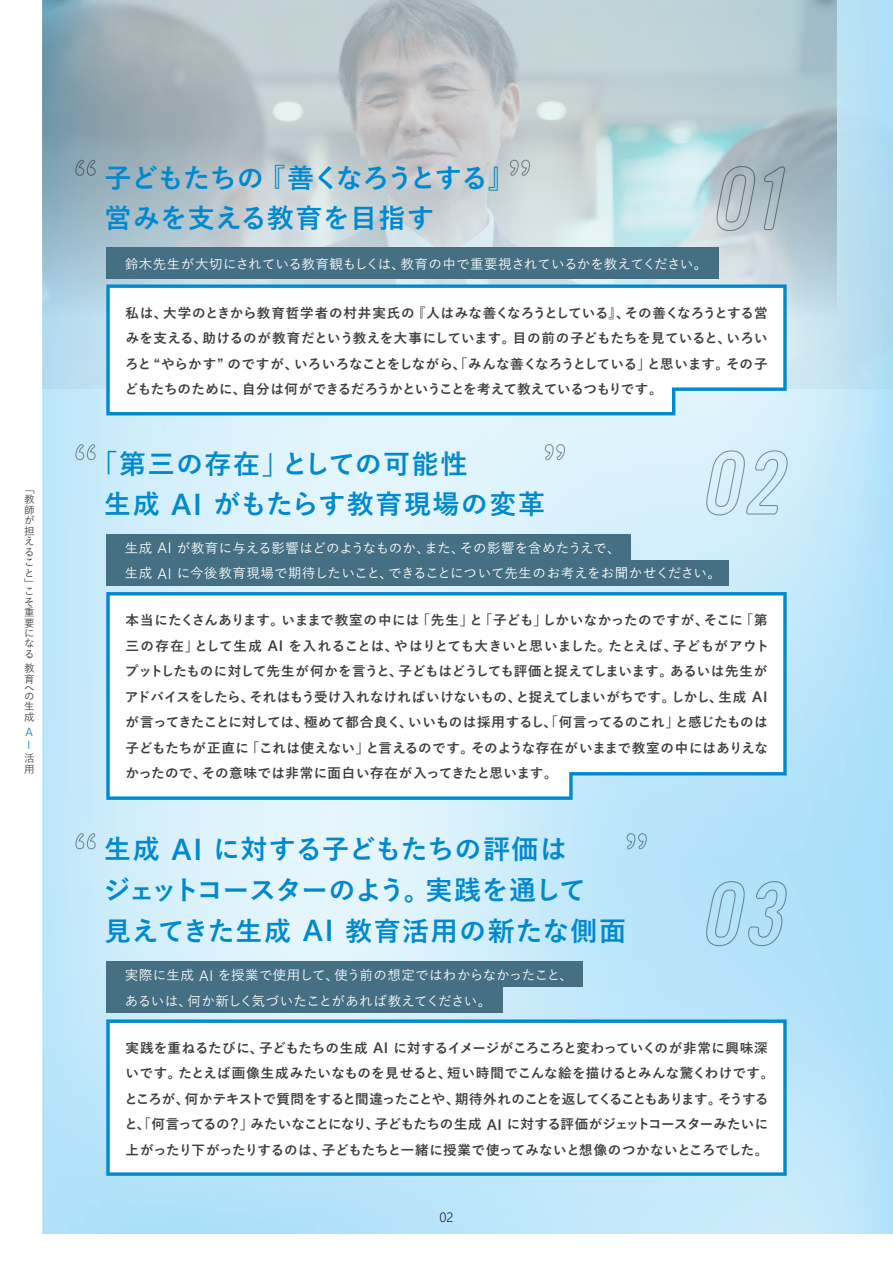
<style>
.page{position:relative;width:893px;height:1263px;background:#fff}
.page>*{position:absolute;margin:0;border:0;box-sizing:border-box;transform-origin:0 0}
.t1{font:700 27px/40.5px "Yu Go";letter-spacing:.005em;color:#0089cf}
.t2{font:700 27px/40.5px "Yu Go";letter-spacing:.055em;color:#0089cf}
.t3{font:700 13.5px/25.5px "Yu Go";letter-spacing:-.01em;color:#3e3e3f}
.t4{font:500 13.5px/25.5px "Yu Go";letter-spacing:.005em;color:#fff}
.t5{font:300 13.5px "Segoe UI";color:#231f20}
.t6{font:300 11.7px/12.9px "Segoe UI";color:#0089cf}
.t7{font:500 10.5px/10.5px "Yu Go";color:#3e3e3f}
.s1{font-family:"Segoe UI";font-weight:600;font-size:30.3px}
.s2{font-family:"Segoe UI";font-weight:300;font-size:15.15px}
.s3{font-family:"Segoe UI";font-weight:600;font-size:15.15px}
</style>
<div class="page">
<img style="left:42px;top:0;width:851px;height:1233px">
<img style="left:43px;top:0;width:850px;height:388px">
<svg style="left:715px;top:165px;width:40px;height:67px;background:#b0bcc2"></svg>
<svg style="left:763px;top:166px;width:23px;height:65px"></svg>
<svg style="left:705px;top:450px;width:83px;height:66px;background:#cce5f0"></svg>
<svg style="left:705px;top:880px;width:82px;height:67px;background:#aad8ee"></svg>
<div style="left:106px;top:247px;width:612px;height:31px;background:#456f82"></div>
<svg style="left:106px;top:284px;width:681px;height:131px"></svg>
<div style="left:106px;top:534px;width:524px;height:26px;background:#456f82"></div>
<div style="left:106px;top:560px;width:623px;height:26px;background:#456f82"></div>
<svg style="left:106px;top:592px;width:681px;height:208px"></svg>
<div style="left:106px;top:961px;width:477px;height:26px;background:#456f82"></div>
<div style="left:106px;top:987px;width:397px;height:26px;background:#456f82"></div>
<svg style="left:106px;top:1019px;width:681px;height:157px"></svg>
<svg style="left:75px;top:159px;width:21px;height:17px"></svg>
<svg style="left:509px;top:159px;width:22px;height:17px"></svg>
<svg style="left:75px;top:444px;width:21px;height:17px"></svg>
<svg style="left:544px;top:444px;width:22px;height:17px"></svg>
<svg style="left:75px;top:833px;width:21px;height:17px"></svg>
<svg style="left:626px;top:833px;width:21px;height:17px"></svg>
<p class="t7" style="left:24px;top:483px;width:12px">「教師が担えること」</p>
<p class="t7" style="left:24px;top:585px;width:11px">こそ重要になる</p>
<p class="t7" style="left:24px;top:662px;width:12px">教育</p>
<p class="t7" style="left:24px;top:683px;width:11px;line-height:8.2px">への</p>
<p class="t7" style="left:24px;top:700px;width:12px">生成</p>
<p class="t6" style="left:25px;top:724px;width:9px">A<br>I</p>
<p class="t7" style="left:24px;top:751px;width:11px">活用</p>
<h1 class="t1" style="left:104px;top:158px;width:412px">子どもたちの『善くなろうとする』営みを支える教育を目指す</h1>
<p class="t4" style="left:125px;top:249px;width:584px">鈴木先生が大切にされている教育観もしくは、教育の中で重要視されているかを教えてください。</p>
<p class="t3" style="left:125px;top:300px;width:644px;text-align:justify">私は、大学のときから教育哲学者の村井実氏の『人はみな善くなろうとしている』、その善くなろうとする営みを支える、助けるのが教育だという教えを大事にしています。目の前の子どもたちを見ていると、いろいろと “やらかす” のですが、いろいろなことをしながら、「みんな善くなろうとしている」と思います。その子どもたちのために、自分は何ができるだろうかということを考えて教えているつもりです。</p>
<h1 class="t2" style="left:104px;top:444px;width:442px;text-indent:-13px">「第三の存在」としての可能性<br>生成 <span class="s1">AI</span> がもたらす教育現場の変革</h1>
<p class="t4" style="left:125px;top:533px;width:598px">生成 <span class="s2">AI</span> が教育に与える影響はどのようなものか、また、その影響を含めたうえで、<br>生成 <span class="s2">AI</span> に今後教育現場で期待したいこと、できることについて先生のお考えをお聞かせください。</p>
<p class="t3" style="left:125px;top:608px;width:646px">本当にたくさんあります。いままで教室の中には「先生」と「子ども」しかいなかったのですが、そこに「第三の存在」として生成 <span class="s3">AI</span> を入れることは、やはりとても大きいと思いました。たとえば、子どもがアウトプットしたものに対して先生が何かを言うと、子どもはどうしても評価と捉えてしまいます。あるいは先生がアドバイスをしたら、それはもう受け入れなければいけないもの、と捉えてしまいがちです。しかし、生成 <span class="s3">AI</span>が言ってきたことに対しては、極めて都合良く、いいものは採用するし、「何言ってるのこれ」と感じたものは子どもたちが正直に「これは使えない」と言えるのです。そのような存在がいままで教室の中にはありえなかったので、その意味では非常に面白い存在が入ってきたと思います。</p>
<h1 class="t1" style="left:103px;top:830px;width:524px">生成 <span class="s1">AI</span> に対する子どもたちの評価は<br>ジェットコースターのよう。実践を通して<br>見えてきた生成 <span class="s1">AI</span> 教育活用の新たな側面</h1>
<p class="t4" style="left:125px;top:961px;width:450px">実際に生成 <span class="s2">AI</span> を授業で使用して、使う前の想定ではわからなかったこと、あるいは、何か新しく気づいたことがあれば教えてください。</p>
<p class="t3" style="left:124px;top:1035px;width:651px">実践を重ねるたびに、子どもたちの生成 <span class="s3">AI</span> に対するイメージがころころと変わっていくのが非常に興味深いです。たとえば画像生成みたいなものを見せると、短い時間でこんな絵を描けるとみんな驚くわけです。ところが、何かテキストで質問をすると間違ったことや、期待外れのことを返してくることもあります。そうすると、「何言ってるの？」みたいなことになり、子どもたちの生成 <span class="s3">AI</span> に対する評価がジェットコースターみたいに上がったり下がったりするのは、子どもたちと一緒に授業で使ってみないと想像のつかないところでした。</p>
<p class="t5" style="left:439px;top:1204px;width:16px">02</p>
</div>
